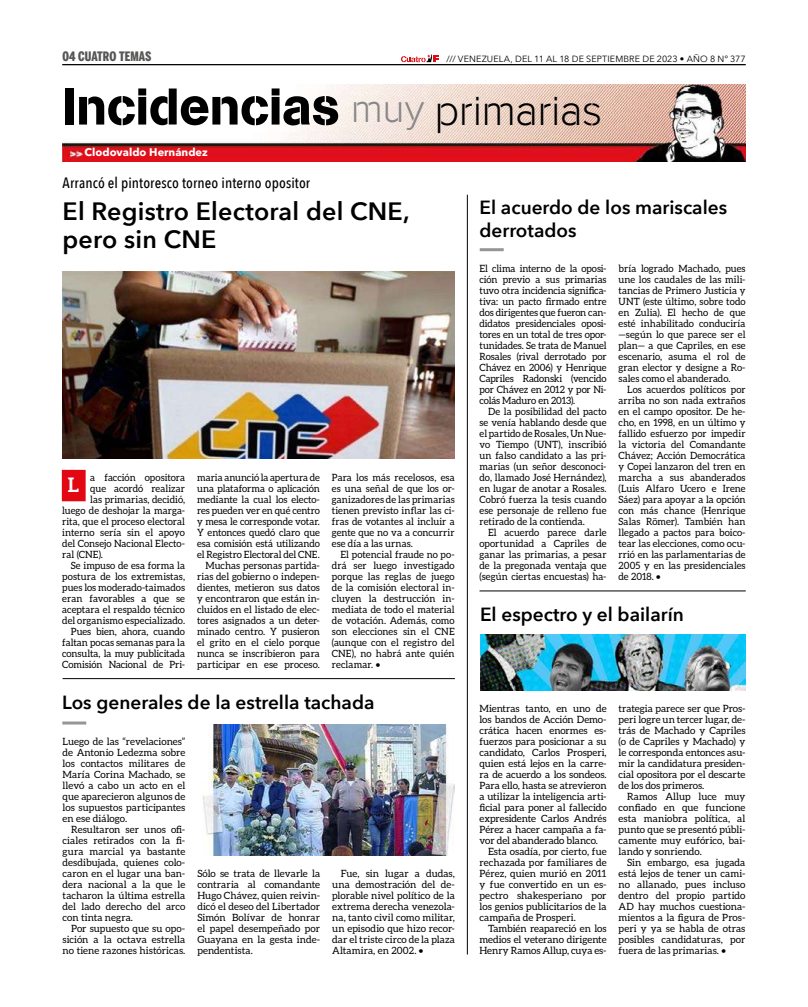
<style>
.page{position:relative;width:808px;height:1007px;background:#fff}
.page>*{position:absolute;margin:0;border:0;box-sizing:border-box;transform-origin:0 0}
.t1{font:51px "AG Book Stencil";letter-spacing:-.01em;color:#000}
.t2{font:600 25px/28px "Avenir Next";letter-spacing:.01em;color:#000}
.t3{font:700 20px "Aleo";color:#fff}
.t4{font:600 19px/22.8px "Avenir Next";color:#000}
.t5{font:500 15px "Avenir Next Condensed";letter-spacing:.005em;color:#000}
.t6{font:900 13px "Benton Sans Comp";letter-spacing:.005em;color:#575756}
.t7{font:700 11px "Avenir Next LT Pro";color:#fff}
.t8{font:10px/11px "Aleo";color:#000;text-align:justify}
.t9{font:9px "Avenir Next";letter-spacing:.015em;color:#000}
.s1{font-family:"Rafale BG";font-size:41px;color:#878787}
.s2{font-family:"Rafale BG";font-size:44px}
</style>
<div class="page">
<hr style="left:62px;top:64px;width:684px;height:1px;background:#000">
<svg style="left:401px;top:54px;width:38px;height:8px"></svg>
<hr style="left:63px;top:678px;width:392px;height:1px;background:#000">
<hr style="left:479px;top:590px;width:267px;height:1px;background:#000">
<img style="left:62px;top:272px;width:393px;height:187px">
<img style="left:63px;top:85px;width:683px;height:77px">
<hr style="left:467px;top:195px;width:1px;height:759px;background:#000">
<hr style="left:480px;top:248px;width:24px;height:3px;background:#575756">
<hr style="left:62px;top:721px;width:24px;height:3px;background:#575756">
<div style="left:62px;top:470px;width:24px;height:31px;background:#e30613;border:2px solid #e30613"></div>
<img style="left:202px;top:724px;width:253px;height:131px">
<img style="left:480px;top:635px;width:265px;height:55px">
<h3 class="t6" style="left:62px;top:49px;width:91px">04 CUATRO TEMAS</h3>
<p class="t9" style="left:447px;top:51px;width:300px">/// VENEZUELA, DEL 11 AL 18 DE SEPTIEMBRE DE 2023 • AÑO 8 Nº 377</p>
<h1 class="t1" style="left:63px;top:76px;width:541px">Incidencias <span class="s1">muy</span> <span class="s2">primarias</span></h1>
<p class="t7" style="left:85px;top:145px;width:125px">Clodovaldo Hernández</p>
<h3 class="t5" style="left:63px;top:173px;width:249px">Arrancó el pintoresco torneo interno opositor</h3>
<h2 class="t2" style="left:63px;top:196px;width:349px">El Registro Electoral del CNE, pero sin CNE</h2>
<h3 class="t3" style="left:68px;top:473px;width:13px">L</h3>
<p class="t8" style="left:332px;top:471px;width:124px">Para los más recelosos, esa es una señal de que los or&shy;ganizadores de las primarias tienen previsto inflar las ci&shy;fras de votantes al incluir a gente que no va a concurrir ese día a las urnas.</p>
<p class="t8" style="left:332px;top:548px;width:124px;text-indent:9px">El potencial fraude no po&shy;drá ser luego investigado porque las reglas de juego de la comisión electoral in&shy;cluyen la destrucción in&shy;mediata de todo el material de votación. Además, como son elecciones sin el CNE (aunque con el registro del CNE), no habrá ante quién reclamar. •</p>
<p class="t8" style="left:197px;top:471px;width:124px;text-align:right">maria anunció la apertura de una plataforma o aplicación mediante la cual los electo&shy;res pueden ver en qué centro y mesa le corresponde votar.<br>Y entonces quedó claro que esa comisión está utilizando el Registro Electoral del CNE.<br>Muchas personas partida&shy;rias del gobierno o indepen&shy;dientes, metieron sus datos y encontraron que están in&shy;cluidos en el listado de elec&shy;tores asignados a un deter&shy;minado centro. Y pusieron el grito en el cielo porque nunca se inscribieron para participar en ese proceso.</p>
<p class="t8" style="left:90px;top:471px;width:96px">a facción opositora</p>
<p class="t8" style="left:90px;top:482px;width:96px">que acordó realizar</p>
<p class="t8" style="left:90px;top:493px;width:96px">las primarias, decidió,</p>
<p class="t8" style="left:62px;top:504px;width:124px">luego de deshojar la marga-</p>
<p class="t8" style="left:62px;top:515px;width:124px">rita, que el proceso electoral</p>
<p class="t8" style="left:62px;top:526px;width:124px">interno sería sin el apoyo</p>
<p class="t8" style="left:62px;top:537px;width:124px">del Consejo Nacional Electo-</p>
<p class="t8" style="left:62px;top:548px;width:42px">ral (CNE).</p>
<p class="t8" style="left:71px;top:559px;width:116px">Se impuso de esa forma la</p>
<p class="t8" style="left:62px;top:570px;width:124px">postura de los extremistas,</p>
<p class="t8" style="left:62px;top:581px;width:124px">pues los moderado-taimados</p>
<p class="t8" style="left:62px;top:592px;width:124px">eran favorables a que se</p>
<p class="t8" style="left:62px;top:603px;width:124px">aceptara el respaldo técnico</p>
<p class="t8" style="left:62px;top:614px;width:124px">del organismo especializado.</p>
<p class="t8" style="left:71px;top:625px;width:116px">Pues bien, ahora, cuando</p>
<p class="t8" style="left:62px;top:636px;width:124px">faltan pocas semanas para la</p>
<p class="t8" style="left:62px;top:647px;width:124px">consulta, la muy publicitada</p>
<p class="t8" style="left:62px;top:658px;width:124px">Comisión Nacional de Pri-</p>
<h3 class="t4" style="left:62px;top:690px;width:314px">Los generales de la estrella tachada</h3>
<p class="t8" style="left:63px;top:735px;width:124px">Luego de las “revelaciones” de Antonio Ledezma sobre los contactos militares de María Corina Machado, se llevó a cabo un acto en el que aparecieron algunos de los supuestos participantes en ese diálogo.</p>
<p class="t8" style="left:63px;top:823px;width:124px;text-indent:9px">Resultaron ser unos ofi&shy;ciales retirados con la fi&shy;gura marcial ya bastante desdibujada, quienes colo&shy;caron en el lugar una ban&shy;dera nacional a la que le tacharon la última estrella del lado derecho del arco con tinta negra.</p>
<p class="t8" style="left:63px;top:922px;width:124px;text-indent:9px">Por supuesto que su opo&shy;sición a la octava estrella no tiene razones históricas.</p>
<p class="t8" style="left:197px;top:867px;width:124px">Sólo se trata de llevarle la contraria al comandante Hugo Chávez, quien reivin&shy;dicó el deseo del Libertador Simón Bolívar de honrar el papel desempeñado por Guayana en la gesta inde&shy;pendentista.</p>
<p class="t8" style="left:332px;top:867px;width:124px;text-indent:8px">Fue, sin lugar a dudas, una demostración del de&shy;plorable nivel político de la extrema derecha venezola&shy;na, tanto civil como militar, un episodio que hizo recor&shy;dar el triste circo de la plaza Altamira, en 2002. •</p>
<h3 class="t4" style="left:479px;top:195px;width:249px">El acuerdo de los mariscales derrotados</h3>
<p class="t8" style="left:479px;top:262px;width:129px">El clima interno de la oposi&shy;ción previo a sus primarias tuvo otra incidencia significa&shy;tiva: un pacto firmado entre dos dirigentes que fueron can&shy;didatos presidenciales oposi&shy;tores en un total de tres opor&shy;tunidades. Se trata de Manuel Rosales (rival derrotado por Chávez en 2006) y Henrique Capriles Radonski (vencido por Chávez en 2012 y por Ni&shy;colás Maduro en 2013).</p>
<p class="t8" style="left:479px;top:405px;width:129px;text-indent:9px">De la posibilidad del pacto se venía hablando desde que el partido de Rosales, Un Nue&shy;vo Tiempo (UNT), inscribió un falso candidato a las pri&shy;marias (un señor desconoci&shy;do, llamado José Hernández), en lugar de anotar a Rosales.<br>Cobró fuerza la tesis cuando ese personaje de relleno fue retirado de la contienda.</p>
<p class="t8" style="left:479px;top:526px;width:129px;text-indent:9px">El acuerdo parece darle oportunidad a Capriles de ganar las primarias, a pesar de la pregonada ventaja que (según ciertas encuestas) ha-</p>
<p class="t8" style="left:618px;top:262px;width:129px">bría logrado Machado, pues une los caudales de las mili&shy;tancias de Primero Justicia y UNT (este último, sobre todo en Zulia). El hecho de que esté inhabilitado conduciría —según lo que parece ser el plan— a que Capriles, en ese escenario, asuma el rol de gran elector y designe a Ro&shy;sales como el abanderado.</p>
<p class="t8" style="left:618px;top:383px;width:129px;text-indent:9px">Los acuerdos políticos por arriba no son nada extraños en el campo opositor. De he&shy;cho, en 1998, en un último y fallido esfuerzo por impedir la victoria del Comandante Chávez; Acción Democrática y Copei lanzaron del tren en marcha a sus abanderados (Luis Alfaro Ucero e Irene Sáez) para apoyar a la opción con más chance (Henrique Salas Römer). También han llegado a pactos para boico&shy;tear las elecciones, como ocu&shy;rrió en las parlamentarias de 2005 y en las presidenciales de 2018. •</p>
<h3 class="t4" style="left:480px;top:602px;width:205px">El espectro y el bailarín</h3>
<p class="t8" style="left:479px;top:702px;width:129px">Mientras tanto, en uno de</p>
<p class="t8" style="left:479px;top:713px;width:129px">los bandos de Acción Demo-</p>
<p class="t8" style="left:479px;top:724px;width:129px">crática hacen enormes es-</p>
<p class="t8" style="left:479px;top:735px;width:129px">fuerzos para posicionar a su</p>
<p class="t8" style="left:479px;top:746px;width:129px">candidato, Carlos Prosperi,</p>
<p class="t8" style="left:479px;top:757px;width:129px">quien está lejos en la carre-</p>
<p class="t8" style="left:479px;top:768px;width:129px">ra de acuerdo a los sondeos.</p>
<p class="t8" style="left:479px;top:779px;width:129px">Para ello, hasta se atrevieron</p>
<p class="t8" style="left:479px;top:790px;width:129px">a utilizar la inteligencia arti-</p>
<p class="t8" style="left:479px;top:801px;width:129px">ficial para poner al fallecido</p>
<p class="t8" style="left:479px;top:812px;width:129px">expresidente Carlos Andrés</p>
<p class="t8" style="left:479px;top:823px;width:129px">Pérez a hacer campaña a fa-</p>
<p class="t8" style="left:479px;top:834px;width:120px">vor del abanderado blanco.</p>
<p class="t8" style="left:488px;top:845px;width:120px">Esta osadía, por cierto, fue</p>
<p class="t8" style="left:479px;top:856px;width:129px">rechazada por familiares de</p>
<p class="t8" style="left:479px;top:867px;width:129px">Pérez, quien murió en 2011</p>
<p class="t8" style="left:479px;top:878px;width:129px">y fue convertido en un es-</p>
<p class="t8" style="left:479px;top:889px;width:129px">pectro shakesperiano por</p>
<p class="t8" style="left:479px;top:900px;width:129px">los genios publicitarios de la</p>
<p class="t8" style="left:479px;top:911px;width:98px">campaña de Prosperi.</p>
<p class="t8" style="left:488px;top:922px;width:120px">También reapareció en los</p>
<p class="t8" style="left:479px;top:933px;width:129px">medios el veterano dirigente</p>
<p class="t8" style="left:479px;top:944px;width:129px">Henry Ramos Allup, cuya es-</p>
<p class="t8" style="left:619px;top:702px;width:128px">trategia parece ser que Pros&shy;peri logre un tercer lugar, de&shy;trás de Machado y Capriles (o de Capriles y Machado) y le corresponda entonces asu&shy;mir la candidatura presiden&shy;cial opositora por el descarte de los dos primeros.</p>
<p class="t8" style="left:619px;top:790px;width:128px;text-indent:8px">Ramos Allup luce muy confiado en que funcione esta maniobra política, al punto que se presentó públi&shy;camente muy eufórico, bai&shy;lando y sonriendo.</p>
<p class="t8" style="left:619px;top:856px;width:128px;text-indent:8px">Sin embargo, esa jugada está lejos de tener un cami&shy;no allanado, pues incluso dentro del propio partido AD hay muchos cuestiona&shy;mientos a la figura de Pros&shy;peri y ya se habla de otras posibles candidaturas, por fuera de las primarias. •</p>
</div>
